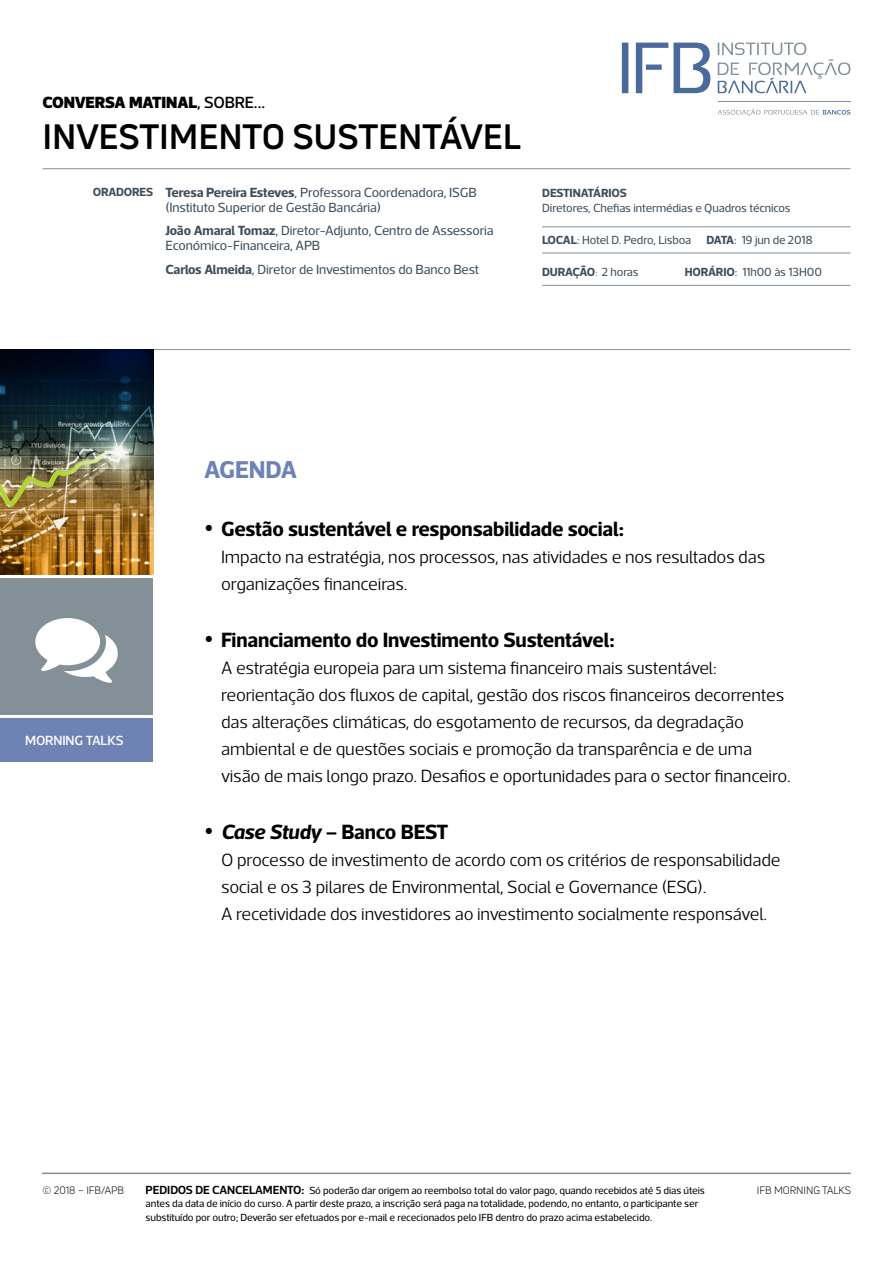
<style>
.page{position:relative;width:893px;height:1263px;background:#fff}
.page>*{position:absolute;margin:0;border:0;box-sizing:border-box;transform-origin:0 0}
.t1{font:700 34.5px "Uni Neue";letter-spacing:-.005em;color:#000}
.Default{font:700 24.75px "Acto";letter-spacing:-.005em;color:#6e82b4}
.t2{font:700 21px "Acto";letter-spacing:-.01em;color:#000}
.t3{font:300 18px/27px "Acto";letter-spacing:-.01em;color:#000}
.t4{font:900 16.5px "Acto";letter-spacing:-.01em;color:#000}
.t5{font:13.5px/15px "Acto";letter-spacing:-.01em;color:#3f4e5b}
.t6{font:500 13.5px "Acto";letter-spacing:-.015em;color:#fff}
.t7{font:12px/15px "Acto";letter-spacing:-.01em;color:#3f4e5b}
.t8{font:700 12px "Acto";letter-spacing:-.02em;color:#3f4e5b}
.Default-2{font:10.5px/13.5px "Acto";letter-spacing:-.01em;color:#000}
.t9{font:10.5px "Uni Neue";letter-spacing:-.005em;color:#000}
.s1{font-weight:500}
.s2{font-weight:700}
.s3{font-weight:500;font-size:10.5px;color:#839097}
.s4{font-weight:400}
.s5{font-style:italic}
.s6{font-weight:600;font-size:12px}
</style>
<div class="page">
<svg style="left:622px;top:43px;width:88px;height:50px"></svg>
<svg style="left:718px;top:43px;width:132px;height:50px"></svg>
<hr style="left:718px;top:102px;width:132px;height:1px;background:#839097">
<svg style="left:718px;top:109px;width:132px;height:7px"></svg>
<hr style="left:43px;top:1172px;width:807px;height:2px;background:#839097">
<hr style="left:43px;top:168px;width:807px;height:1px;background:#839097">
<hr style="left:0;top:349px;width:850px;height:1px;background:#839097">
<hr style="left:543px;top:226px;width:307px;height:1px;background:#839097">
<hr style="left:543px;top:253px;width:307px;height:1px;background:#839097">
<hr style="left:543px;top:285px;width:307px;height:1px;background:#839097">
<img style="left:0;top:349px;width:153px;height:225px">
<img style="left:0;top:448px;width:121px;height:64px">
<div style="left:0;top:719px;width:153px;height:43px;background:#6e82b4"></div>
<div style="left:0;top:578px;width:153px;height:136px;background:#839097"></div>
<p class="t4" style="left:43px;top:92px;width:224px">CONVERSA MATINAL<span class="s1">, SOBRE...</span></p>
<p class="t1" style="left:43px;top:115px;width:480px">INVESTIMENTO SUSTENTÁVEL</p>
<p class="t8" style="left:93px;top:184px;width:62px">ORADORES</p>
<p class="t5" style="left:166px;top:184px;width:313px"><span class="s2">Teresa Pereira Esteves</span>, Professora Coordenadora, ISGB (Instituto Superior de Gestão Bancária)</p>
<p class="t5" style="left:166px;top:223px;width:329px"><span class="s2">João Amaral Tomaz</span>, Diretor-Adjunto, Centro de Assessoria<br>Económico-Financeira, APB</p>
<p class="t5" style="left:166px;top:261px;width:315px"><span class="s2">Carlos Almeida</span>, Diretor de Investimentos do Banco Best</p>
<p class="t7" style="left:542px;top:185px;width:250px"><span class="s2">DESTINATÁRIOS<br></span>Diretores, Chefias intermédias e Quadros técnicos</p>
<p class="t7" style="left:542px;top:232px;width:151px"><span class="s2">LOCAL</span>: Hotel D. Pedro, Lisboa</p>
<p class="t7" style="left:707px;top:232px;width:108px"><span class="s2">DATA</span>: 19 jun de 2018</p>
<p class="t8" style="left:542px;top:264px;width:98px">DURAÇÃO<span class="s3">:</span> <span class="s4">2 horas</span></p>
<p class="t7" style="left:685px;top:264px;width:139px"><span class="s2">HORÁRIO</span>: 11h00 às 13H00</p>
<p class="Default" style="left:204px;top:454px;width:94px">AGENDA</p>
<p class="t6" style="left:25px;top:732px;width:100px">MORNING TALKS</p>
<p class="t2" style="left:204px;top:516px;width:421px">• Gestão sustentável e responsabilidade social:</p>
<p class="t3" style="left:221px;top:544px;width:546px">Impacto na estratégia, nos processos, nas atividades e nos resultados das organizações financeiras.</p>
<p class="t2" style="left:204px;top:627px;width:412px">• Financiamento do Investimento Sustentável:</p>
<p class="t3" style="left:221px;top:654px;width:571px">A estratégia europeia para um sistema financeiro mais sustentável: reorientação dos fluxos de capital, gestão dos riscos financeiros decorrentes das alterações climáticas, do esgotamento de recursos, da degradação ambiental e de questões sociais e promoção da transparência e de uma visão de mais longo prazo. Desafios e oportunidades para o sector financeiro.</p>
<p class="t2" style="left:204px;top:819px;width:246px">• <span class="s5">Case Study</span> – Banco BEST</p>
<p class="t3" style="left:221px;top:846px;width:561px">O processo de investimento de acordo com os critérios de responsabilidade social e os 3 pilares de Environmental, Social e Governance (ESG).<br>A recetividade dos investidores ao investimento socialmente responsável.</p>
<p class="Default-2" style="left:146px;top:1183px;width:561px"><span class="s6">PEDIDOS DE CANCELAMENTO:</span> Só poderão dar origem ao reembolso total do valor pago, quando recebidos até 5 dias úteis antes da data de início do curso. A partir deste prazo, a inscrição será paga na totalidade, podendo, no entanto, o participante ser substituído por outro; Deverão ser efetuados por e-mail e rececionados pelo IFB dentro do prazo acima estabelecido.</p>
<p class="t9" style="left:43px;top:1183px;width:83px">© 2018 – IFB/APB</p>
<p class="t9" style="left:757px;top:1183px;width:96px">IFB MORNING TALKS</p>
</div>
